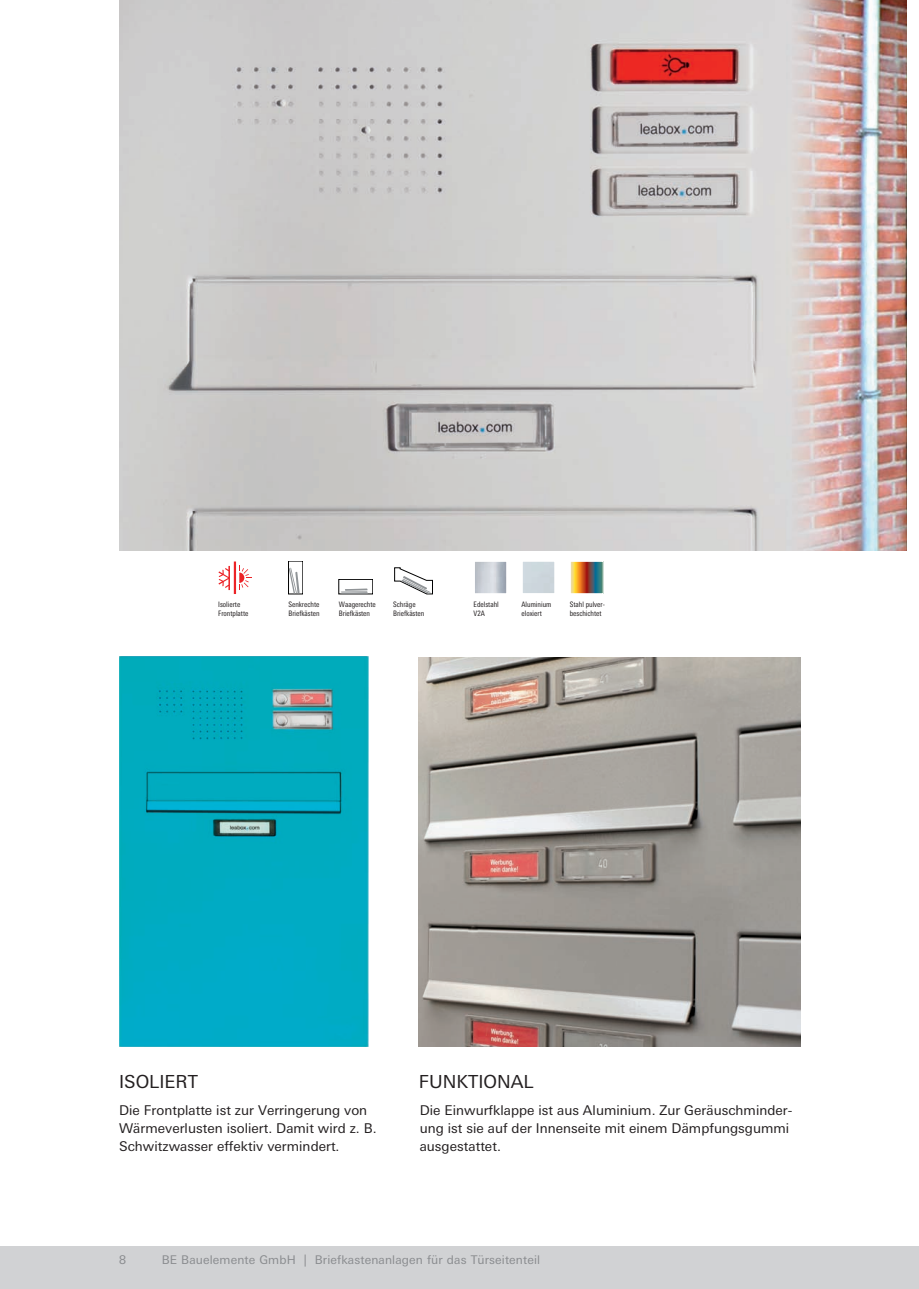
<style>
.page{position:relative;width:919px;height:1289px;background:#fff}
.page>*{position:absolute;margin:0;border:0;box-sizing:border-box;transform-origin:0 0}
.NAVIGATION_HEADLINE{font:18px "LT Univers Basic";color:#231f20}
.Copy{font:13.5px/18px "LT Univers Basic";color:#231f20}
.t1{font:12px "LT Univers Basic";letter-spacing:.01em;color:#8a8c8f}
.t2{font:condensed 7.5px/9px "LT Univers";color:#231f20}
</style>
<div class="page">
<div style="left:0;top:1246px;width:918px;height:42px;background:#d1d2d4"></div>
<div style="left:339px;top:579px;width:34px;height:15px;border:1px solid #000001"></div>
<svg style="left:340px;top:588px;width:28px;height:5px"></svg>
<div style="left:288px;top:561px;width:15px;height:33px;border:1px solid #000001"></div>
<svg style="left:289px;top:567px;width:10px;height:27px"></svg>
<svg style="left:394px;top:567px;width:38px;height:27px"></svg>
<svg style="left:218px;top:566px;width:12px;height:24px"></svg>
<svg style="left:239px;top:565px;width:12px;height:25px"></svg>
<hr style="left:234px;top:561px;width:2px;height:33px;background:#ec2327">
<div style="left:522px;top:561px;width:33px;height:32px;border:1px solid #fff"></div>
<svg style="left:572px;top:563px;width:29px;height:29px"></svg>
<div style="left:570px;top:561px;width:33px;height:33px;border:1px solid #fff"></div>
<img style="left:418px;top:657px;width:382px;height:389px">
<img style="left:119px;top:0;width:787px;height:550px">
<img style="left:119px;top:656px;width:249px;height:390px">
<img style="left:476px;top:563px;width:29px;height:29px">
<div style="left:474px;top:561px;width:33px;height:33px;border:1px solid #fff"></div>
<p class="t2" style="left:218px;top:599px;width:32px">Isolierte<br>Frontplatte</p>
<p class="t2" style="left:339px;top:599px;width:38px">Waagerechte<br>Briefkästen</p>
<p class="t2" style="left:393px;top:599px;width:33px">Schräge<br>Briefkästen</p>
<p class="t2" style="left:521px;top:599px;width:31px">Aluminium eloxiert</p>
<p class="t2" style="left:569px;top:599px;width:37px">Stahl pulver-</p>
<p class="t2" style="left:288px;top:599px;width:33px">Senkrechte<br>Briefkästen</p>
<p class="t2" style="left:473px;top:599px;width:27px">Edelstahl</p>
<p class="t2" style="left:473px;top:608px;width:13px">V2A</p>
<p class="t2" style="left:569px;top:608px;width:33px">beschichtet</p>
<p class="NAVIGATION_HEADLINE" style="left:119px;top:1071px;width:80px">ISOLIERT</p>
<p class="NAVIGATION_HEADLINE" style="left:419px;top:1070px;width:116px">FUNKTIONAL</p>
<p class="Copy" style="left:119px;top:1101px;width:259px">Die Frontplatte ist zur Verringerung von<br>Wärmeverlusten isoliert. Damit wird z. B.<br>Schwitzwasser effektiv vermindert.</p>
<p class="Copy" style="left:419px;top:1101px;width:374px">Die Einwurfklappe ist aus Aluminium. Zur Geräuschminder-</p>
<p class="Copy" style="left:419px;top:1119px;width:371px">ung ist sie auf der Innenseite mit einem Dämpfungsgummi</p>
<p class="Copy" style="left:419px;top:1137px;width:83px">ausgestattet.</p>
<p class="t1" style="left:119px;top:1253px;width:8px">8</p>
<p class="t1" style="left:162px;top:1253px;width:380px">BE Bauelemente GmbH | Briefkastenanlagen für das Türseitenteil</p>
</div>
